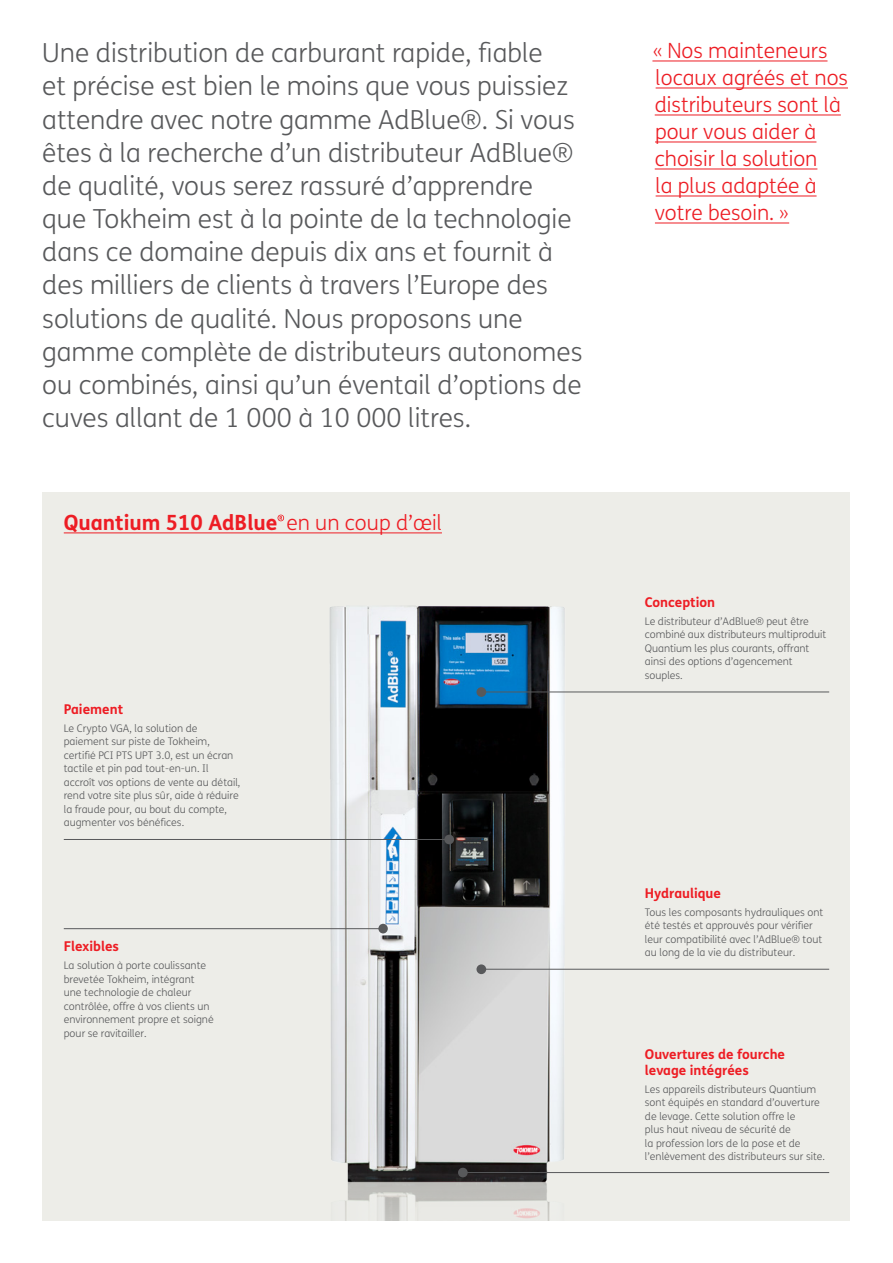
<style>
.page{position:relative;width:893px;height:1263px;background:#fff}
.page>*{position:absolute;margin:0;border:0;box-sizing:border-box;transform-origin:0 0}
.t1{font:300 26.25px/33.2px "FS Me";color:#58595b}
.t2{font:300 21px "FS Me";color:#ed1d24}
.t3{font:700 21px "FS Me";color:#ed1d24}
.t4{font:700 13.5px "FS Me";color:#ed1d24}
.t5{font:300 10.5px/13.5px "FS Me";color:#58595b}
.s1{font-weight:300}
.s2{font-size:19.5px}
</style>
<div class="page">
<img style="left:50px;top:492px;width:800px;height:728px">
<hr style="left:652px;top:61px;width:175px;height:1px;background:#ed1d24">
<hr style="left:656px;top:88px;width:192px;height:1px;background:#ed1d24">
<hr style="left:655px;top:115px;width:186px;height:1px;background:#ed1d24">
<hr style="left:655px;top:142px;width:161px;height:1px;background:#ed1d24">
<hr style="left:655px;top:169px;width:162px;height:1px;background:#ed1d24">
<hr style="left:656px;top:196px;width:161px;height:1px;background:#ed1d24">
<hr style="left:655px;top:223px;width:134px;height:1px;background:#ed1d24">
<hr style="left:64px;top:532px;width:378px;height:1px;background:#ed1d24">
<hr style="left:64px;top:839px;width:382px;height:1px;background:#58595b">
<div style="left:444px;top:835px;width:10px;height:9px;background:#58595b;border-radius:50%"></div>
<hr style="left:481px;top:969px;width:348px;height:1px;background:#58595b">
<hr style="left:481px;top:692px;width:348px;height:1px;background:#58595b">
<div style="left:476px;top:964px;width:10px;height:10px;background:#58595b;border-radius:50%"></div>
<div style="left:476px;top:687px;width:10px;height:10px;background:#58595b;border-radius:50%"></div>
<hr style="left:64px;top:928px;width:317px;height:1px;background:#58595b">
<div style="left:378px;top:924px;width:10px;height:9px;background:#58595b;border-radius:50%"></div>
<svg style="left:278px;top:515px;width:6px;height:6px"></svg>
<hr style="left:463px;top:1172px;width:366px;height:1px;background:#58595b">
<div style="left:458px;top:1168px;width:10px;height:9px;background:#58595b;border-radius:50%"></div>
<p class="t1" style="left:42px;top:37px;width:542px">Une distribution de carburant rapide, fiable<br>et précise est bien le moins que vous puissiez attendre avec notre gamme AdBlue®. Si vous êtes à la recherche d’un distributeur AdBlue® de qualité, vous serez rassuré d’apprendre que Tokheim est à la pointe de la technologie dans ce domaine depuis dix ans et fournit à des milliers de clients à travers l’Europe des solutions de qualité. Nous proposons une gamme complète de distributeurs autonomes ou combinés, ainsi qu’un éventail d’options de cuves allant de 1 000 à 10 000 litres.</p>
<p class="t3" style="left:64px;top:510px;width:380px">Quantium 510 AdBlue <span class="s1">en un coup d’œil</span></p>
<p class="t4" style="left:64px;top:701px;width:61px">Paiement</p>
<p class="t5" style="left:64px;top:722px;width:178px">Le Crypto VGA, la solution de paiement sur piste de Tokheim, certifié PCI PTS UPT 3.0, est un écran tactile et pin pad tout-en-un. Il accroît vos options de vente au détail, rend votre site plus sûr, aide à réduire la fraude pour, au bout du compte, augmenter vos bénéfices.</p>
<p class="t4" style="left:64px;top:938px;width:57px">Flexibles</p>
<p class="t5" style="left:64px;top:959px;width:151px">La solution à porte coulissante brevetée Tokheim, intégrant une technologie de chaleur contrôlée, offre à vos clients un environnement propre et soigné pour se ravitailler.</p>
<p class="t2" style="left:652px;top:39px;width:177px"><span class="s2">«</span> Nos mainteneurs</p>
<p class="t2" style="left:656px;top:66px;width:194px">locaux agréés et nos</p>
<p class="t2" style="left:655px;top:93px;width:188px">distributeurs sont là</p>
<p class="t2" style="left:655px;top:120px;width:163px">pour vous aider à</p>
<p class="t2" style="left:655px;top:147px;width:164px">choisir la solution</p>
<p class="t2" style="left:656px;top:174px;width:162px">la plus adaptée à</p>
<p class="t2" style="left:655px;top:201px;width:136px">votre besoin. <span class="s2">»</span></p>
<p class="t4" style="left:645px;top:594px;width:72px">Conception</p>
<p class="t5" style="left:645px;top:615px;width:183px">Le distributeur d’AdBlue® peut être combiné aux distributeurs multiproduit<br>Quantium les plus courants, offrant ainsi des options d’agencement souples.</p>
<p class="t4" style="left:645px;top:885px;width:78px">Hydraulique</p>
<p class="t5" style="left:645px;top:905px;width:180px">Tous les composants hydrauliques ont été testés et approuvés pour vérifier leur compatibilité avec l’AdBlue® tout au long de la vie du distributeur.</p>
<p class="t4" style="left:645px;top:1045px;width:142px">Ouvertures de fourche</p>
<p class="t4" style="left:645px;top:1062px;width:106px">levage intégrées</p>
<p class="t5" style="left:645px;top:1083px;width:182px">Les appareils distributeurs Quantium sont équipés en standard d’ouverture de levage. Cette solution offre le<br>plus haut niveau de sécurité de<br>la profession lors de la pose et de l’enlèvement des distributeurs sur site.</p>
</div>
